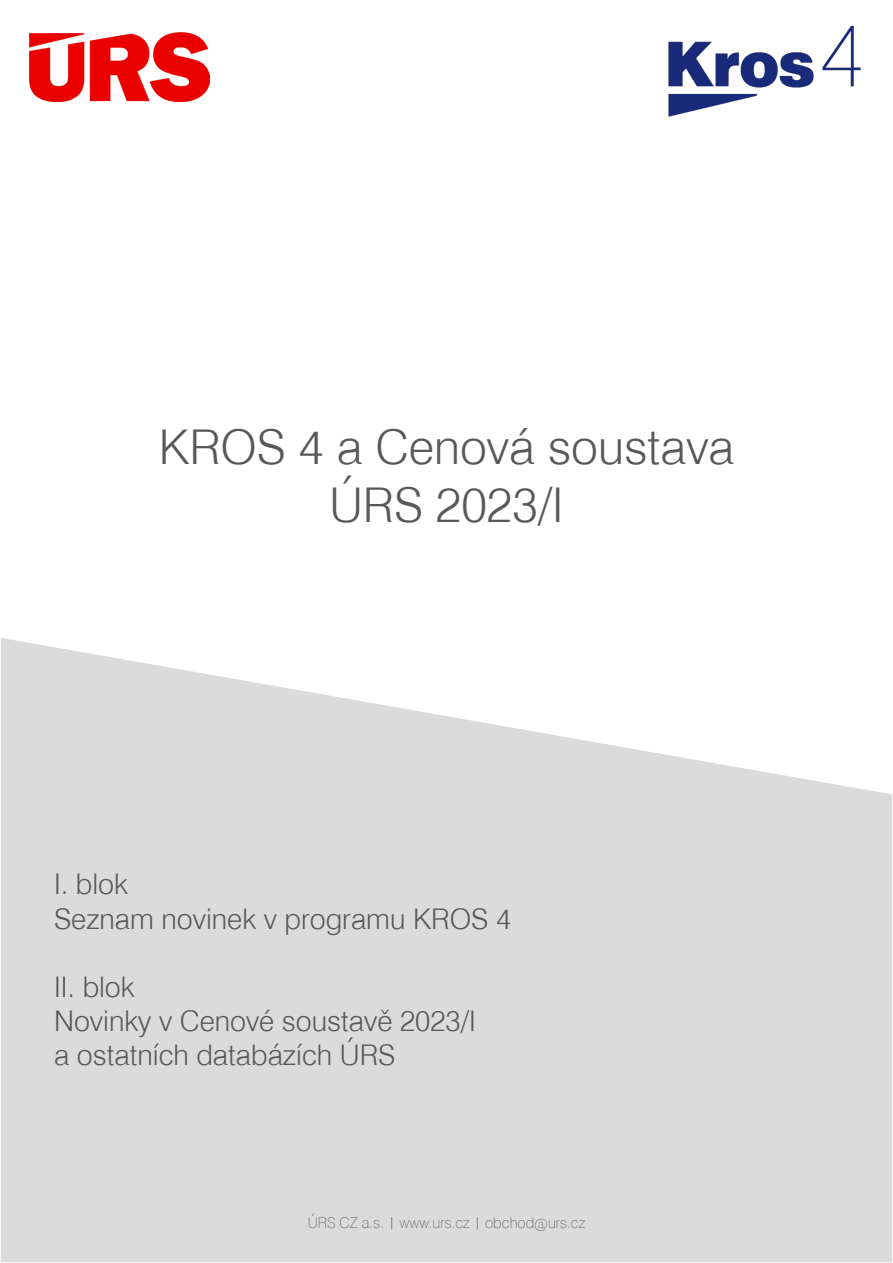
<style>
.page{position:relative;width:893px;height:1263px;background:#fff}
.page>*{position:absolute;margin:0;border:0;box-sizing:border-box;transform-origin:0 0}
.t1{font:300 48px "Swiss 721 TL";color:#585858}
.t2{font:300 28.5px "Swiss 721 TL";color:#585858}
.t3{font:100 15px "Swiss 721 TL";color:#585858}
</style>
<div class="page">
<svg style="left:1px;top:638px;width:891px;height:624px;background:#dfdfdf"></svg>
<img style="left:668px;top:25px;width:193px;height:92px">
<img style="left:30px;top:33px;width:179px;height:68px">
<p class="t1" style="left:159px;top:416px;width:577px">KROS 4 a Cenová soustava</p>
<p class="t1" style="left:330px;top:473px;width:235px">ÚRS 2023/I</p>
<p class="t2" style="left:54px;top:866px;width:75px">I. blok</p>
<p class="t2" style="left:54px;top:900px;width:459px">Seznam novinek v programu KROS 4</p>
<p class="t2" style="left:54px;top:968px;width:82px">II. blok</p>
<p class="t2" style="left:54px;top:1002px;width:423px">Novinky v Cenové soustavě 2023/I</p>
<p class="t2" style="left:54px;top:1037px;width:343px">a ostatních databázích ÚRS</p>
<p class="t3" style="left:308px;top:1213px;width:279px">ÚRS CZ a.s. | www.urs.cz | obchod@urs.cz</p>
</div>
